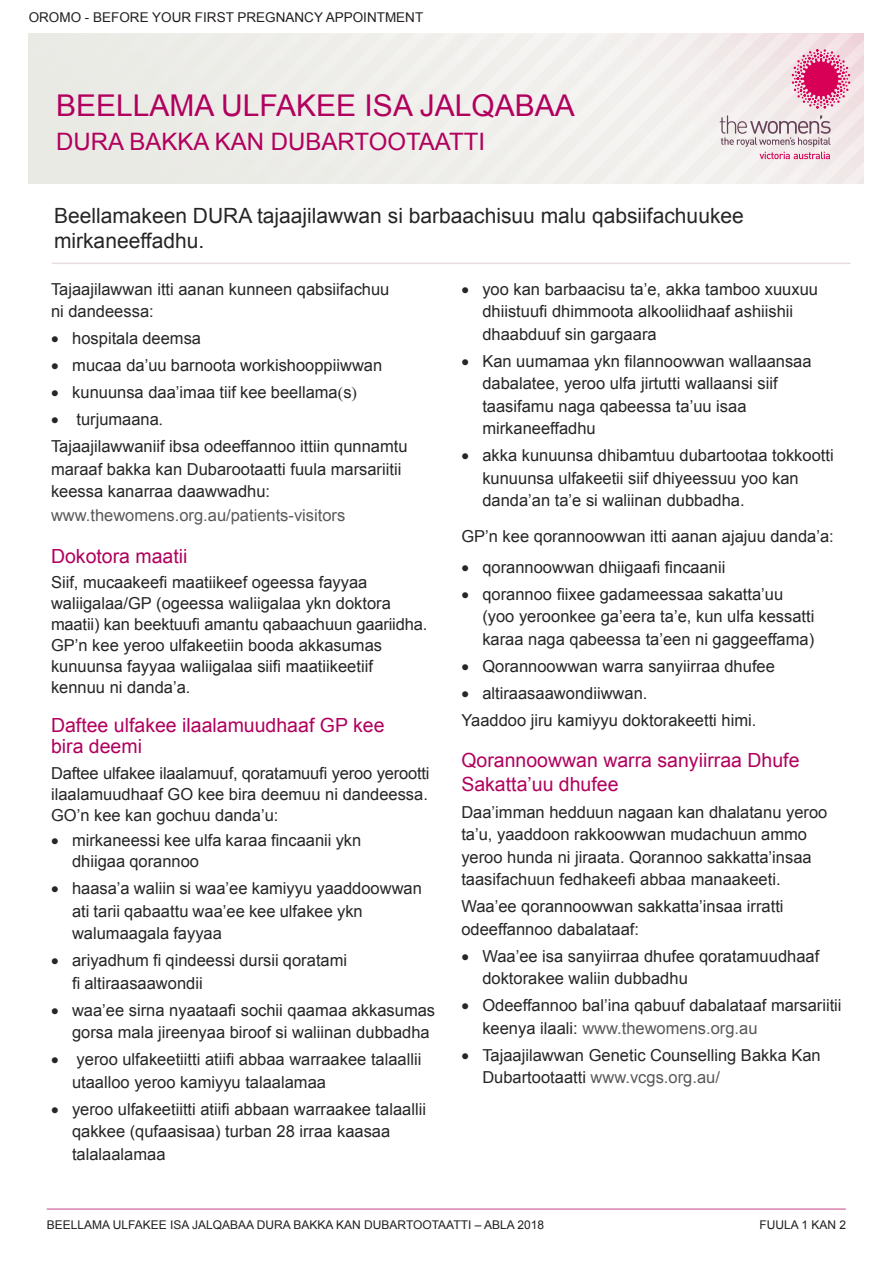
<style>
.page{position:relative;width:893px;height:1263px;background:#fff}
.page>*{position:absolute;margin:0;border:0;box-sizing:border-box;transform-origin:0 0}
.t1{font:30px "Arial";color:#b1005d}
.t2{font:24px "Arial";color:#b1005d}
.t3{font:21px/25.5px "Arial";color:#262626}
.t4{font:19.5px/21px "Arial";color:#b1005d}
.t5{font:16.5px/22.5px "Arial";color:#262626}
.t6{font:16.5px "Arial";color:#595959}
.t7{font:13.5px "Arial";color:#231f20}
.t8{font:12px "Arial";color:#231f20}
.s1{color:#595959}
</style>
<div class="page">
<hr style="left:47px;top:1208px;width:799px;height:2px;background:#b1005d">
<svg style="left:720px;top:115px;width:111px;height:44px"></svg>
<svg style="left:792px;top:49px;width:58px;height:60px;background:#e67ba4"></svg>
<hr style="left:52px;top:263px;width:799px;height:1px;background:#d1bcc3">
<p class="t7" style="left:29px;top:8px;width:396px">OROMO - BEFORE YOUR FIRST PREGNANCY APPOINTMENT</p>
<p class="t1" style="left:56px;top:86px;width:520px">BEELLAMA ULFAKEE ISA JALQABAA</p>
<p class="t2" style="left:56px;top:125px;width:430px">DURA BAKKA KAN DUBARTOOTAATTI</p>
<p class="t3" style="left:54px;top:203px;width:691px">Beellamakeen DURA tajaajilawwan si barbaachisuu malu qabsiifachuukee mirkaneeffadhu.</p>
<p class="t5" style="left:51px;top:278px;width:340px">Tajaajilawwan itti aanan kunneen qabsiifachuu ni dandeessa:</p>
<p class="t5" style="left:51px;top:327px;width:152px">• hospitala deemsa</p>
<p class="t5" style="left:51px;top:354px;width:333px">• mucaa da’uu barnoota workishooppiiwwan</p>
<p class="t5" style="left:51px;top:381px;width:302px">• kunuunsa daa’imaa tiif kee beellama s</p>
<p class="t5" style="left:51px;top:408px;width:109px">• turjumaana</p>
<p class="t5" style="left:51px;top:435px;width:358px">Tajaajilawwaniif ibsa odeeffannoo ittiin qunnamtu maraaf bakka kan Dubarootaatti fuula marsariitii keessa kanarraa daawwadhu:</p>
<p class="t6" style="left:51px;top:505px;width:296px">www.thewomens.org.au/patients-visitors</p>
<p class="t4" style="left:51px;top:546px;width:138px">Dokotora maatii</p>
<p class="t5" style="left:51px;top:572px;width:378px;line-height:21px">Siif, mucaakeefi maatiikeef ogeessa fayyaa waliigalaa/GP (ogeessa waliigalaa ykn doktora maatii) kan beektuufi amantu qabaachuun gaariidha.<br>GP’n kee yeroo ulfakeetiin booda akkasumas kunuunsa fayyaa waliigalaa siifi maatiikeetiif kennuu ni danda’a.</p>
<p class="t4" style="left:51px;top:715px;width:335px">Daftee ulfakee ilaalamuudhaaf GP kee bira deemi</p>
<p class="t5" style="left:51px;top:763px;width:380px;line-height:21px;text-align:justify">Daftee ulfakee ilaalamuuf, qoratamuufi yeroo yerootti ilaalamuudhaaf GO kee bira deemuu ni dandeessa.<br>GO’n kee kan gochuu danda’u:</p>
<p class="t5" style="left:72px;top:830px;width:291px;line-height:21px;text-indent:-21px">• mirkaneessi kee ulfa karaa fincaanii ykn dhiigaa qorannoo</p>
<p class="t5" style="left:72px;top:877px;width:351px;text-indent:-21px">• haasa’a waliin si waa’ee kamiyyu yaaddoowwan ati tarii qabaattu waa’ee kee ulfakee ykn walumaagala fayyaa</p>
<p class="t5" style="left:72px;top:949px;width:277px;text-indent:-21px">• ariyadhum fi qindeessi dursii qoratami fi altiraasaawondii</p>
<p class="t5" style="left:72px;top:999px;width:365px;text-indent:-21px">• waa’ee sirna nyaataafi sochii qaamaa akkasumas gorsa mala jireenyaa biroof si waliinan dubbadha</p>
<p class="t5" style="left:72px;top:1048px;width:351px;text-indent:-21px">• yeroo ulfakeetiitti atiifi abbaa warraakee talaallii utaalloo yeroo kamiyyu talaalamaa</p>
<p class="t5" style="left:72px;top:1098px;width:355px;text-indent:-21px">• yeroo ulfakeetiitti atiifi abbaan warraakee talaallii qakkee (qufaasisaa) turban 28 irraa kaasaa talalaalamaa</p>
<p class="t5" style="left:482px;top:278px;width:337px;text-indent:-21px">• yoo kan barbaacisu ta’e, akka tamboo xuuxuu dhiistuufi dhimmoota alkooliidhaaf ashiishii dhaabduuf sin gargaara</p>
<p class="t5" style="left:482px;top:350px;width:331px;text-indent:-21px">• Kan uumamaa ykn filannoowwan wallaansaa dabalatee, yeroo ulfa jirtutti wallaansi siif taasifamu naga qabeessa ta’uu isaa mirkaneeffadhu</p>
<p class="t5" style="left:482px;top:444px;width:353px;text-indent:-21px">• akka kunuunsa dhibamtuu dubartootaa tokkootti kunuunsa ulfakeetii siif dhiyeessuu yoo kan danda’an ta’e si waliinan dubbadha.</p>
<p class="t5" style="left:461px;top:525px;width:374px">GP’n kee qorannoowwan itti aanan ajajuu danda’a:</p>
<p class="t5" style="left:461px;top:556px;width:266px">• qorannoowwan dhiigaafi fincaanii</p>
<p class="t5" style="left:482px;top:583px;width:333px;text-indent:-21px">• qorannoo fiixee gadameessaa sakatta’uu (yoo yeroonkee ga’eera ta’e, kun ulfa kessatti karaa naga qabeessa ta’een ni gaggeeffama)</p>
<p class="t5" style="left:461px;top:655px;width:315px">• Qorannoowwan warra sanyiirraa dhufee</p>
<p class="t5" style="left:461px;top:682px;width:188px">• altiraasaawondiiwwan.</p>
<p class="t5" style="left:461px;top:709px;width:296px">Yaaddoo jiru kamiyyu doktorakeetti himi.</p>
<p class="t4" style="left:461px;top:749px;width:340px;line-height:23.4px">Qorannoowwan warra sanyiirraa Dhufe<br>Sakatta’uu dhufee</p>
<p class="t5" style="left:461px;top:801px;width:367px">Daa’imman hedduun nagaan kan dhalatanu yeroo ta’u, yaaddoon rakkoowwan mudachuun ammo yeroo hunda ni jiraata. Qorannoo sakkatta’insaa taasifachuun fedhakeefi abbaa manaakeeti.</p>
<p class="t5" style="left:461px;top:895px;width:324px">Waa’ee qorannoowwan sakkatta’insaa irratti odeeffannoo dabalataaf:</p>
<p class="t5" style="left:482px;top:945px;width:338px;text-indent:-21px">• Waa’ee isa sanyiirraa dhufee qoratamuudhaaf doktorakee waliin dubbadhu</p>
<p class="t5" style="left:482px;top:994px;width:361px;text-indent:-21px">• Odeeffannoo bal’ina qabuuf dabalataaf marsariitii keenya ilaali: <span class="s1">www.thewomens.org.au</span></p>
<p class="t5" style="left:482px;top:1044px;width:340px;text-indent:-21px">• Tajaajilawwan Genetic Counselling Bakka Kan<br>Dubartootaatti <span class="s1">www.vcgs.org.au/</span></p>
<p class="t8" style="left:47px;top:1217px;width:499px">BEELLAMA ULFAKEE ISA JALQABAA DURA BAKKA KAN DUBARTOOTAATTI – ABLA 2018</p>
<p class="t8" style="left:759px;top:1217px;width:88px">FUULA 1 KAN 2</p>
</div>
